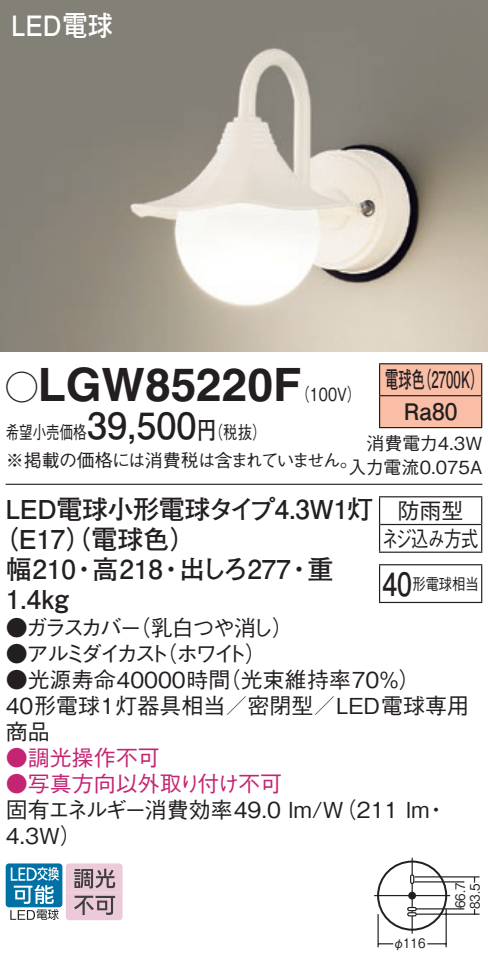
<style>
.page{position:relative;width:488px;height:965px;background:#fff}
.page>*{position:absolute;margin:0;border:0;box-sizing:border-box;transform-origin:0 0}
.t1{font:700 46px "Helvetica LT Std";color:#231f20}
.t2{font:700 28px "Futo Go B101 Pro";color:#fff;scale:.9 1}
.t3{font:700 26px "Futo Go B101 Pro";letter-spacing:-.015em;color:#231f20}
.t4{font:700 22.8px/32px "Futo Go B101 Pro";color:#231f20;text-align:center;scale:.58 1}
.t5{font:500 22px/26px "Gothic BBB Pro";color:#231f20}
.t6{font:500 22px "Gothic BBB Pro";color:#c42573}
.t7{font:500 22px "Gothic BBB Pro";letter-spacing:-.11em;color:#231f20}
.t8{font:500 22px "Gothic BBB Pro";letter-spacing:-.18em;color:#231f20}
.t9{font:500 22px/27.6px "Gothic BBB Pro";letter-spacing:-.045em;color:#231f20;text-align:center}
.t10{font:500 18px/28px "Gothic BBB Pro";letter-spacing:-.035em;color:#231f20;scale:.75 1}
.t11{font:500 18px/24px "Gothic BBB Pro";color:#231f20;text-align:right}
.t12{font:500 18px "Gothic BBB Pro";color:#231f20;scale:.8 1}
.t13{font:500 16px "Gothic BBB Pro";color:#231f20;scale:.83 1}
.t14{font:500 13.2px "Gothic BBB Pro";color:#231f20;scale:.9 1}
.s1{font-family:"Ford Classification 1";font-weight:400;font-size:32px}
.s2{font-family:"Futo Go B101 Pro";font-weight:700;font-size:36px}
.s3{font-family:"Futo Go B101 Pro";font-weight:700;font-size:24px}
.s4{font-family:"Futo Go B101 Pro";font-weight:700;font-size:32px}
</style>
<div class="page">
<img style="left:0;top:0;width:488px;height:351px">
<div style="left:380px;top:364px;width:101px;height:62px;background:#fabda6"></div>
<hr style="left:379px;top:363px;width:103px;height:1px;background:#231f20">
<hr style="left:379px;top:364px;width:1px;height:31px;background:#231f20">
<hr style="left:481px;top:364px;width:1px;height:31px;background:#231f20">
<hr style="left:379px;top:395px;width:103px;height:1px;background:#231f20">
<hr style="left:379px;top:396px;width:1px;height:31px;background:#231f20">
<hr style="left:481px;top:396px;width:1px;height:31px;background:#231f20">
<hr style="left:379px;top:426px;width:103px;height:2px;background:#231f20">
<hr style="left:6px;top:483px;width:476px;height:1px;background:#231f20">
<svg style="left:379px;top:497px;width:1px;height:54px"></svg>
<hr style="left:379px;top:496px;width:103px;height:1px;background:#231f20">
<hr style="left:380px;top:523px;width:101px;height:2px;background:#231f20">
<svg style="left:481px;top:497px;width:1px;height:54px"></svg>
<hr style="left:379px;top:551px;width:103px;height:1px;background:#231f20">
<hr style="left:379px;top:565px;width:1px;height:36px;background:#231f20">
<hr style="left:379px;top:564px;width:103px;height:1px;background:#231f20">
<hr style="left:481px;top:565px;width:1px;height:36px;background:#231f20">
<hr style="left:379px;top:601px;width:103px;height:2px;background:#231f20">
<div style="left:377px;top:860px;width:70px;height:70px;border:2px solid #231f20;border-radius:50%"></div>
<hr style="left:374px;top:894px;width:76px;height:1px;background:#231f20">
<hr style="left:414px;top:875px;width:65px;height:2px;background:#231f20">
<hr style="left:414px;top:880px;width:50px;height:2px;background:#231f20">
<hr style="left:416px;top:913px;width:63px;height:1px;background:#231f20">
<hr style="left:416px;top:907px;width:48px;height:2px;background:#231f20">
<hr style="left:445px;top:909px;width:1px;height:37px;background:#231f20">
<hr style="left:377px;top:913px;width:1px;height:33px;background:#231f20">
<svg style="left:378px;top:942px;width:15px;height:2px"></svg>
<svg style="left:427px;top:942px;width:19px;height:2px"></svg>
<svg style="left:473px;top:876px;width:2px;height:6px"></svg>
<svg style="left:407px;top:857px;width:9px;height:76px"></svg>
<div style="left:6px;top:863px;width:56px;height:43px;background:#0071a5;border-radius:3px"></div>
<svg style="left:10px;top:867px;width:49px;height:52px"></svg>
<svg style="left:66px;top:863px;width:56px;height:56px;background:#c8adb9"></svg>
<p class="t2" style="left:11px;top:3px;width:114px">LED電球</p>
<h1 class="t1" style="left:6px;top:357px;width:297px"><span class="s1">A</span>LGW85220F</h1>
<p class="t4" style="left:385px;top:360px;width:171px">電球色（2700K）<br>Ra80</p>
<p class="t11" style="left:348px;top:428px;width:135px">消費電力4.3W入力電流0.075A</p>
<p class="t3" style="left:6px;top:488px;width:369px">LED電球小形電球タイプ4.3W1灯</p>
<p class="t3" style="left:-8px;top:518px;width:206px">（E17（）電球色）</p>
<p class="t3" style="left:6px;top:548px;width:329px">幅210・高218・出しろ277・重</p>
<p class="t3" style="left:6px;top:578px;width:65px">1.4kg</p>
<p class="t7" style="left:6px;top:609px;width:289px">●ガラスカバー（乳白つや消し）</p>
<p class="t8" style="left:6px;top:635px;width:262px">●アルミダイカスト（ホワイト）</p>
<p class="t5" style="left:6px;top:663px;width:464px">●光源寿命40000時間（光束維持率70％）<br>40形電球1灯器具相当／密閉型／LED電球専用商品</p>
<p class="t6" style="left:6px;top:739px;width:155px">●調光操作不可</p>
<p class="t6" style="left:6px;top:765px;width:278px">●写真方向以外取り付け不可</p>
<p class="t5" style="left:6px;top:793px;width:443px">固有エネルギー消費効率49.0 lm/W（211 lm・<br>4.3W）</p>
<p class="t12" style="left:295px;top:380px;width:84px">（100V）</p>
<p class="t10" style="left:6px;top:416px;width:471px">希望小売価格<span class="s2">39,500</span><span class="s3">円</span>（税抜）<br>※掲載の価格には消費税は含まれていません。</p>
<p class="t9" style="left:381px;top:494px;width:98px">防雨型<br>ネジ込み方式</p>
<p class="t13" style="left:382px;top:570px;width:118px"><span class="s4">40</span>形電球相当</p>
<p class="t14" style="left:393px;top:931px;width:38px">φ116</p>
<p class="t14" style="left:449px;top:907px;width:30px;rotate:-90deg">66.7</p>
<p class="t14" style="left:464px;top:908px;width:30px;rotate:-90deg">83.5</p>
</div>
